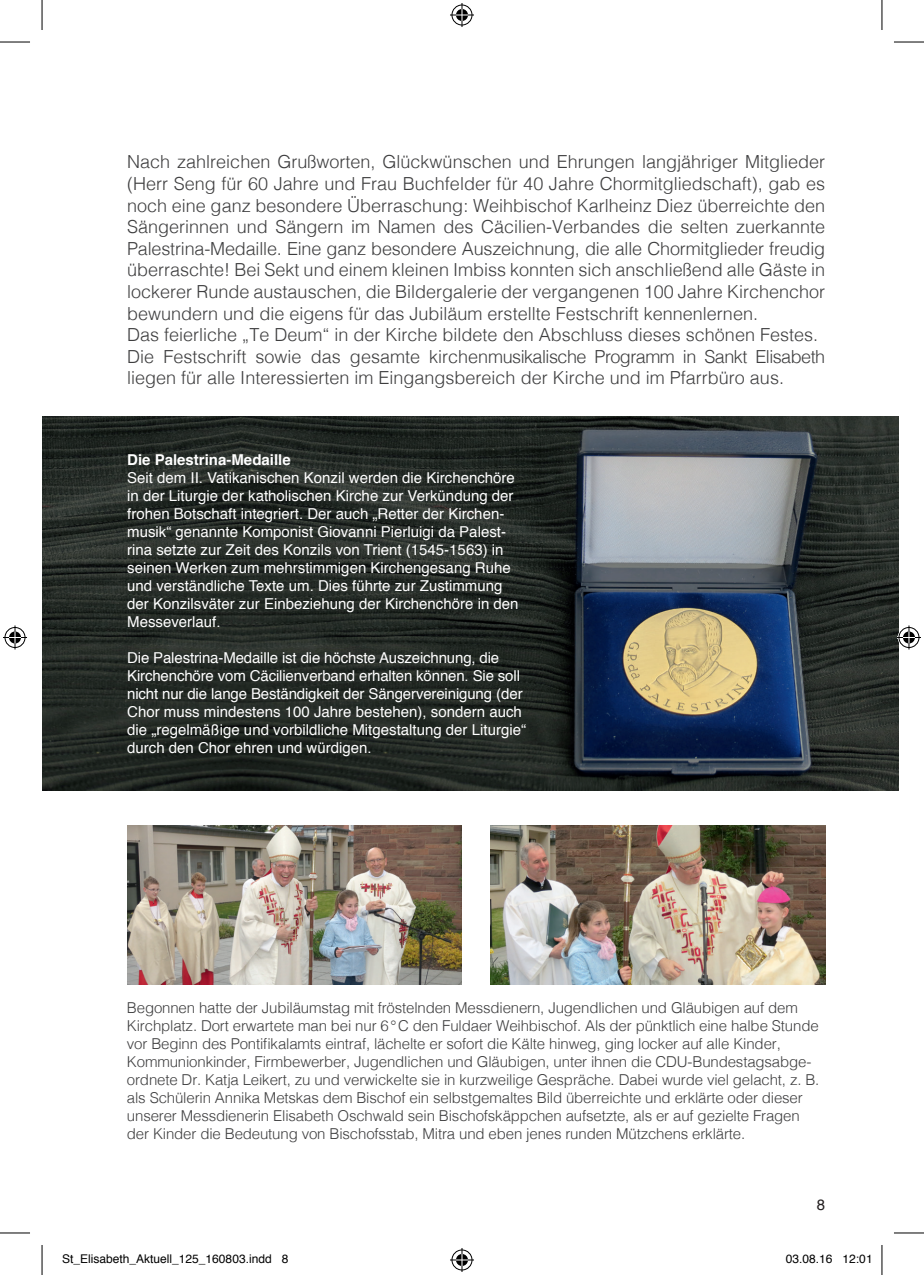
<style>
.page{position:relative;width:924px;height:1275px;background:#fff}
.page>*{position:absolute;margin:0;border:0;box-sizing:border-box;transform-origin:0 0}
.t1{font:300 18px/21.6px "Helvetica";color:#3e3e3f}
.t2{font:300 15px/18px "Helvetica";letter-spacing:-.01em;color:#3e3e3f}
.t3{font:15px/18px "Helvetica";color:#fff}
.t4{font:700 15px "Helvetica";color:#fff}
.t5{font:15px "Helvetica";color:#231f20}
.t6{font:12px "Helvetica";color:#000}
</style>
<div class="page">
<img style="left:42px;top:417px;width:856px;height:373px">
<img style="left:490px;top:825px;width:334px;height:160px">
<img style="left:127px;top:825px;width:335px;height:160px">
<hr style="left:0;top:42px;width:30px;height:1px;background:#000">
<hr style="left:893px;top:42px;width:30px;height:1px;background:#000">
<hr style="left:0;top:1232px;width:30px;height:1px;background:#000">
<hr style="left:893px;top:1232px;width:30px;height:1px;background:#000">
<hr style="left:42px;top:0;width:1px;height:30px;background:#000">
<hr style="left:42px;top:1245px;width:1px;height:30px;background:#000">
<hr style="left:881px;top:0;width:1px;height:30px;background:#000">
<hr style="left:881px;top:1245px;width:1px;height:30px;background:#000">
<svg style="left:450px;top:3px;width:24px;height:24px"></svg>
<svg style="left:450px;top:1248px;width:24px;height:24px"></svg>
<svg style="left:3px;top:625px;width:24px;height:24px"></svg>
<svg style="left:896px;top:625px;width:24px;height:24px"></svg>
<p class="t1" style="left:127px;top:150px;width:699px">Nach zahlreichen Grußworten, Glückwünschen und Ehrungen langjähriger Mitglieder (Herr Seng für 60 Jahre und Frau Buchfelder für 40 Jahre Chormitgliedschaft), gab es noch eine ganz besondere Überraschung: Weihbischof Karlheinz Diez überreichte den Sängerinnen und Sängern im Namen des Cäcilien-Verbandes die selten zuerkannte Palestrina-Medaille. Eine ganz besondere Auszeichnung, die alle Chormitglieder freudig überraschte! Bei Sekt und einem kleinen Imbiss konnten sich anschließend alle Gäste in lockerer Runde austauschen, die Bildergalerie der vergangenen 100 Jahre Kirchenchor bewundern und die eigens für das Jubiläum erstellte Festschrift kennenlernen.<br>Das feierliche „Te Deum“ in der Kirche bildete den Abschluss dieses schönen Festes.<br>Die Festschrift sowie das gesamte kirchenmusikalische Programm in Sankt Elisabeth liegen für alle Interessierten im Eingangsbereich der Kirche und im Pfarrbüro aus.</p>
<p class="t4" style="left:127px;top:448px;width:165px">Die Palestrina-Medaille</p>
<p class="t3" style="left:127px;top:469px;width:393px">Seit dem II. Vatikanischen Konzil werden die Kirchenchöre in der Liturgie der katholischen Kirche zur Verkündung der frohen Botschaft integriert. Der auch „Retter der Kirchen&shy;musik“ genannte Komponist Giovanni Pierluigi da Palest&shy;rina setzte zur Zeit des Konzils von Trient (1545-1563) in seinen Werken zum mehrstimmigen Kirchengesang Ruhe und verständliche Texte um. Dies führte zur Zustimmung der Konzilsväter zur Einbeziehung der Kirchenchöre in den Messeverlauf.</p>
<p class="t3" style="left:127px;top:649px;width:400px">Die Palestrina-Medaille ist die höchste Auszeichnung, die Kirchenchöre vom Cäcilienverband erhalten können. Sie soll nicht nur die lange Beständigkeit der Sängervereinigung (der Chor muss mindestens 100 Jahre bestehen), sondern auch die „regelmäßige und vorbildliche Mitgestaltung der Liturgie“ durch den Chor ehren und würdigen.</p>
<p class="t2" style="left:127px;top:997px;width:693px">Begonnen hatte der Jubiläumstag mit fröstelnden Messdienern, Jugendlichen und Gläubigen auf dem Kirchplatz. Dort erwartete man bei nur 6°C den Fuldaer Weihbischof. Als der pünktlich eine halbe Stunde vor Beginn des Pontifikalamts eintraf, lächelte er sofort die Kälte hinweg, ging locker auf alle Kinder, Kommunionkinder, Firmbewerber, Jugendlichen und Gläubigen, unter ihnen die CDU-Bundestagsabge&shy;ordnete Dr. Katja Leikert, zu und verwickelte sie in kurzweilige Gespräche. Dabei wurde viel gelacht, z. B. als Schülerin Annika Metskas dem Bischof ein selbstgemaltes Bild überreichte und erklärte oder dieser unserer Messdienerin Elisabeth Oschwald sein Bischofskäppchen aufsetzte, als er auf gezielte Fragen der Kinder die Bedeutung von Bischofsstab, Mitra und eben jenes runden Mützchens erklärte.</p>
<p class="t5" style="left:816px;top:1193px;width:10px">8</p>
<p class="t6" style="left:62px;top:1249px;width:228px">St_Elisabeth_Aktuell_125_160803.indd 8</p>
<p class="t6" style="left:785px;top:1249px;width:88px">03.08.16 12:01</p>
</div>
